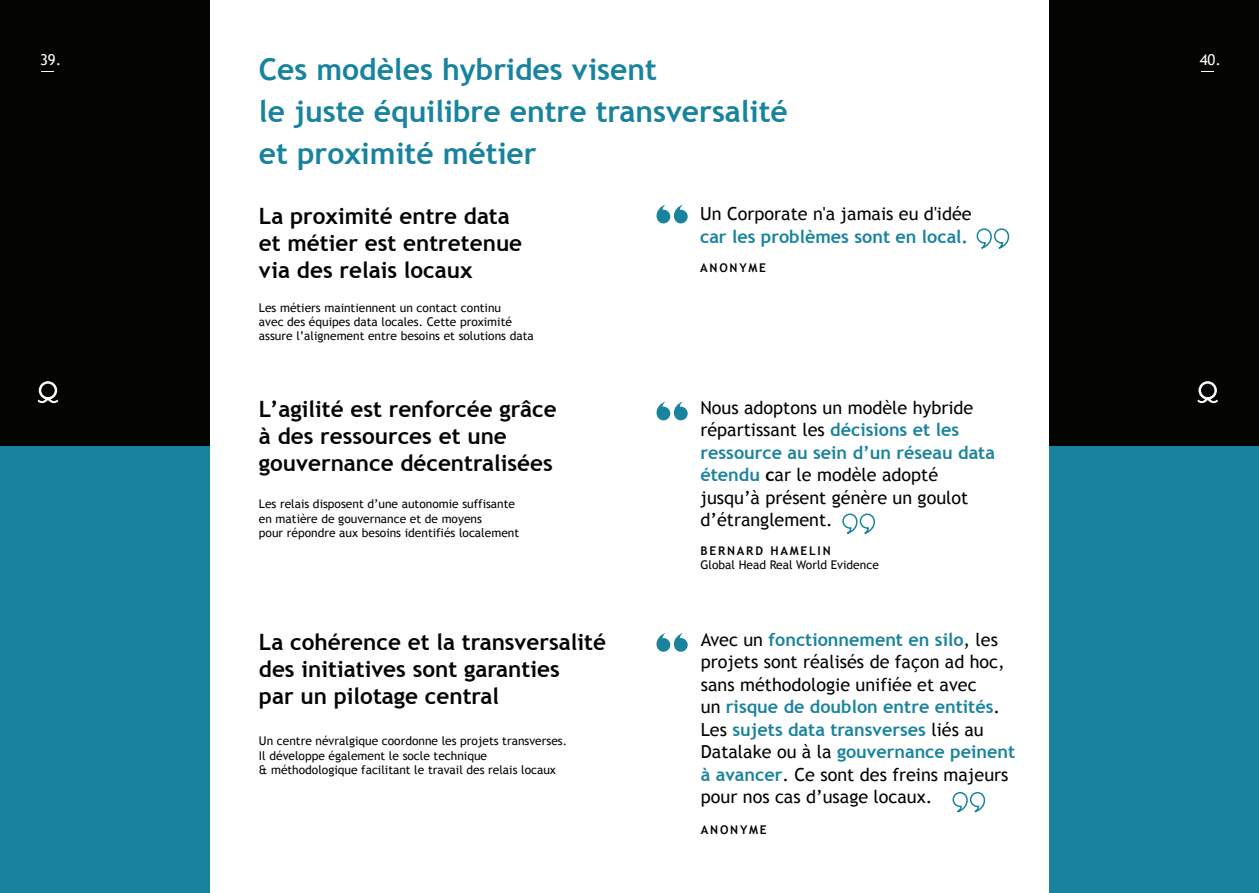
<style>
.page{position:relative;width:1259px;height:893px;background:#fff}
.page>*{position:absolute;margin:0;border:0;box-sizing:border-box;transform-origin:0 0}
.t1{font:700 30px/42px "Trebuchet MS";color:#18839e}
.t2{font:700 22.5px/27px "Trebuchet MS";color:#040503}
.t3{font:18px/22.5px "Trebuchet MS";color:#040503}
.t4{font:700 18px "Trebuchet MS";color:#18839e}
.t5{font:15px "Trebuchet MS";color:#fff}
.t6{font:12px/14.4px "Trebuchet MS";color:#040503}
.t7{font:700 12px "Trebuchet MS";letter-spacing:.15em;color:#040503}
.s1{font-weight:700;color:#1a839e}
.s2{font-weight:700}
</style>
<div class="page">
<div style="left:0;top:0;width:210px;height:446px;background:#040503"></div>
<div style="left:0;top:446px;width:210px;height:447px;background:#18839e"></div>
<svg style="left:42px;top:71px;width:12px;height:1px"></svg>
<div style="left:1049px;top:0;width:210px;height:446px;background:#040503"></div>
<div style="left:1049px;top:446px;width:210px;height:447px;background:#18839e"></div>
<svg style="left:1201px;top:71px;width:13px;height:1px"></svg>
<svg style="left:842px;top:513px;width:33px;height:21px"></svg>
<svg style="left:656px;top:401px;width:31px;height:19px"></svg>
<svg style="left:952px;top:792px;width:34px;height:21px"></svg>
<svg style="left:656px;top:633px;width:31px;height:19px"></svg>
<svg style="left:976px;top:228px;width:34px;height:21px"></svg>
<svg style="left:656px;top:205px;width:31px;height:18px"></svg>
<svg style="left:38px;top:381px;width:20px;height:22px"></svg>
<svg style="left:1197px;top:381px;width:21px;height:22px"></svg>
<p class="t5" style="left:40px;top:51px;width:23px">39.</p>
<p class="t5" style="left:1199px;top:51px;width:23px">40.</p>
<h1 class="t1" style="left:259px;top:48px;width:530px">Ces modèles hybrides visent<br>le juste équilibre entre transversalité et proximité métier</h1>
<p class="t2" style="left:259px;top:202px;width:265px">La proximité entre data et métier est entretenue via des relais locaux</p>
<p class="t6" style="left:259px;top:300px;width:276px">Les métiers maintiennent un contact continu<br>avec des équipes data locales. Cette proximité assure l’alignement entre besoins et solutions data</p>
<p class="t2" style="left:259px;top:396px;width:299px">L’agilité est renforcée grâce à des ressources et une gouvernance décentralisées</p>
<p class="t6" style="left:259px;top:497px;width:262px">Les relais disposent d’une autonomie suffisante en matière de gouvernance et de moyens<br>pour répondre aux besoins identifiés localement</p>
<p class="t2" style="left:259px;top:628px;width:348px">La cohérence et la transversalité des initiatives sont garanties<br>par un pilotage central</p>
<p class="t6" style="left:259px;top:734px;width:310px">Un centre névralgique coordonne les projets transverses.<br>Il développe également le socle technique<br>&amp; méthodologique facilitant le travail des relais locaux</p>
<p class="t3" style="left:700px;top:203px;width:273px">Un Corporate n'a jamais eu d'idée</p>
<p class="t4" style="left:700px;top:225px;width:269px">car les problèmes sont en local.</p>
<p class="t7" style="left:700px;top:260px;width:67px">ANONYME</p>
<p class="t3" style="left:700px;top:396px;width:296px">Nous adoptons un modèle hybride répartissant les <span class="s1">décisions et les ressource au sein d’un réseau data étendu</span> <span class="s2">c</span>ar le modèle adopté jusqu’à présent génère un goulot d’étranglement.</p>
<p class="t7" style="left:700px;top:543px;width:132px">BERNARD HAMELIN</p>
<p class="t6" style="left:700px;top:558px;width:180px">Global Head Real World Evidence</p>
<p class="t3" style="left:701px;top:628px;width:316px">Avec un <span class="s1">fonctionnement en silo</span>, les projets sont réalisés de façon ad hoc, sans méthodologie unifiée et avec<br>un <span class="s1">risque de doublon entre entités</span>.<br>Les <span class="s1">sujets data transverses</span> liés au Datalake ou à la <span class="s1">gouvernance peinent à avancer</span>. Ce sont des freins majeurs pour nos cas d’usage locaux.</p>
<p class="t7" style="left:701px;top:822px;width:67px">ANONYME</p>
</div>
